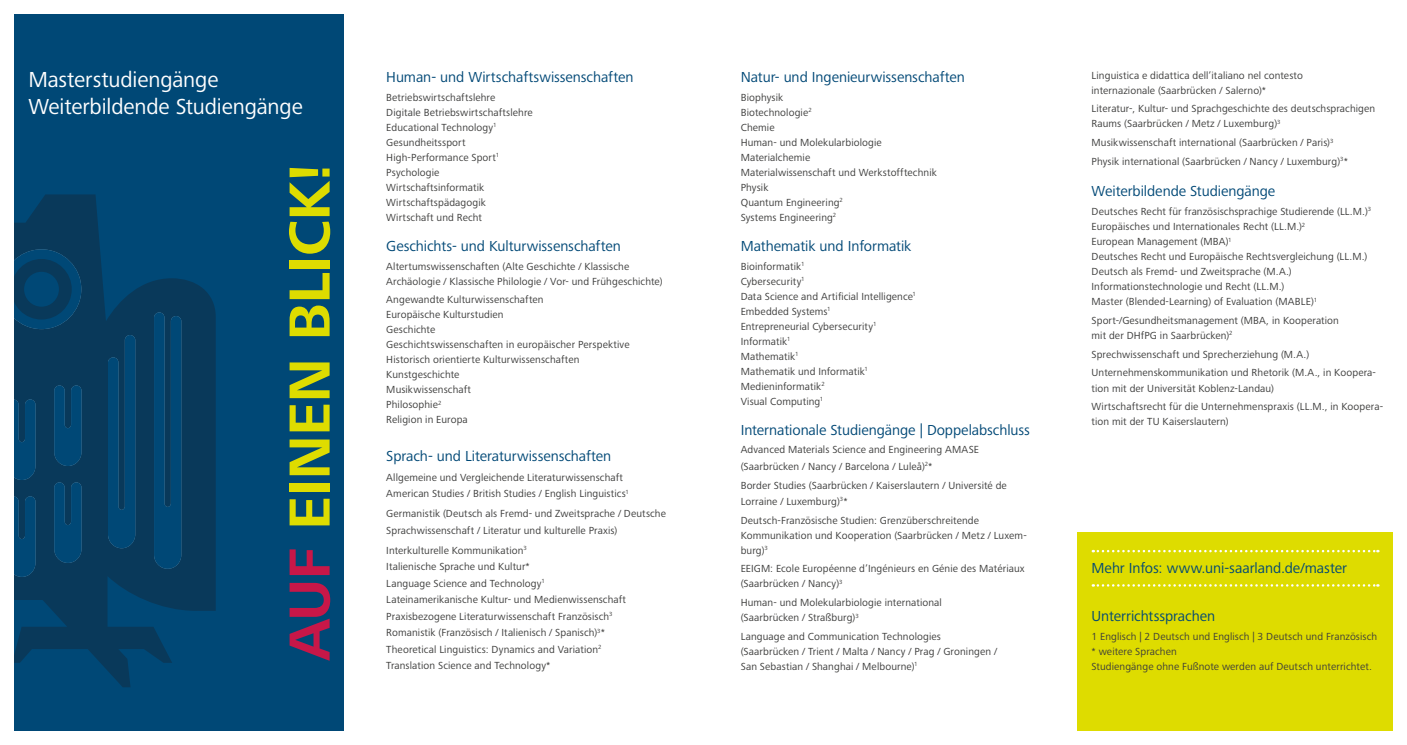
<style>
.page{position:relative;width:1407px;height:745px;background:#fff}
.page>*{position:absolute;margin:0;border:0;box-sizing:border-box;transform-origin:0 0}
.t1{font:700 60px "Frutiger Next Pro";letter-spacing:-.01em;color:#dedc00}
.t2{font:22.5px/27px "Frutiger Next Pro";letter-spacing:-.005em;color:#fff}
.t3{font:15px "Frutiger Next Pro";letter-spacing:-.005em;color:#004876}
.t4{font:10.62px/15px "Frutiger Next Pro";letter-spacing:.01em;color:#3c3c3b}
.s1{color:#c71748}
</style>
<div class="page">
<div style="left:14px;top:14px;width:330px;height:716px;background:#004876"></div>
<svg style="left:14px;top:194px;width:202px;height:492px;fill:#09395a"></svg>
<svg style="left:14px;top:249px;width:67px;height:80px"></svg>
<div style="left:24px;top:271px;width:35px;height:35px;background:#004876;border-radius:50%"></div>
<svg style="left:54px;top:482px;width:28px;height:80px"></svg>
<svg style="left:14px;top:496px;width:21px;height:80px"></svg>
<svg style="left:54px;top:385px;width:28px;height:80px"></svg>
<svg style="left:14px;top:399px;width:21px;height:80px"></svg>
<svg style="left:108px;top:335px;width:27px;height:213px"></svg>
<svg style="left:154px;top:312px;width:27px;height:256px"></svg>
<div style="left:1077px;top:531px;width:316px;height:199px;background:#dedc00"></div>
<svg style="left:1093px;top:549px;width:285px;height:3px"></svg>
<svg style="left:1093px;top:584px;width:285px;height:2px"></svg>
<h2 class="t2" style="left:28px;top:66px;width:276px">Masterstudiengänge<br>Weiterbildende Studiengänge</h2>
<h3 class="t3" style="left:386px;top:68px;width:249px">Human- und Wirtschaftswissenschaften</h3>
<p class="t4" style="left:386px;top:89px;width:148px">Betriebswirtschaftslehre<br>Digitale Betriebswirtschaftslehre<br>Educational Technology<sup>1<br></sup>Gesundheitssport<br>High-Performance Sport<sup>1<br></sup>Psychologie<br>Wirtschaftsinformatik<br>Wirtschaftspädagogik<br>Wirtschaft und Recht</p>
<h3 class="t3" style="left:386px;top:237px;width:236px">Geschichts- und Kulturwissenschaften</h3>
<p class="t4" style="left:386px;top:258px;width:278px">Altertumswissenschaften (Alte Geschichte / Klassische<br>Archäologie / Klassische Philologie / Vor- und Frühgeschichte)</p>
<p class="t4" style="left:386px;top:292px;width:245px">Angewandte Kulturwissenschaften<br>Europäische Kulturstudien<br>Geschichte<br>Geschichtswissenschaften in europäischer Perspektive<br>Historisch orientierte Kulturwissenschaften<br>Kunstgeschichte<br>Musikwissenschaft<br>Philosophie<sup>2<br></sup>Religion in Europa</p>
<h3 class="t3" style="left:386px;top:447px;width:226px">Sprach- und Literaturwissenschaften</h3>
<p class="t4" style="left:386px;top:469px;width:244px;line-height:16.2px">Allgemeine und Vergleichende Literaturwissenschaft<br>American Studies / British Studies / English Linguistics<sup>1</sup></p>
<p class="t4" style="left:386px;top:505px;width:281px;line-height:16.2px">Germanistik (Deutsch als Fremd- und Zweitsprache / Deutsche<br>Sprachwissenschaft / Literatur und kulturelle Praxis)</p>
<p class="t4" style="left:386px;top:541px;width:241px;line-height:16.5px">Interkulturelle Kommunikation<sup>3<br></sup>Italienische Sprache und Kultur*<br>Language Science and Technology<sup>1<br></sup>Lateinamerikanische Kultur- und Medienwissenschaft Praxisbezogene Literaturwissenschaft Französisch<sup>3<br></sup>Romanistik (Französisch / Italienisch / Spanisch)<sup>3</sup>* Theoretical Linguistics: Dynamics and Variation<sup>2<br></sup>Translation Science and Technology*</p>
<h1 class="t1" style="left:275px;top:660px;width:498px;rotate:-90deg"><span class="s1">AUF</span> EINEN BLICK!</h1>
<h3 class="t3" style="left:741px;top:68px;width:226px">Natur- und Ingenieurwissenschaften</h3>
<p class="t4" style="left:741px;top:89px;width:198px">Biophysik<br>Biotechnologie<sup>2<br></sup>Chemie<br>Human- und Molekularbiologie<br>Materialchemie<br>Materialwissenschaft und Werkstofftechnik<br>Physik<br>Quantum Engineering<sup>2<br></sup>Systems Engineering<sup>2</sup></p>
<h3 class="t3" style="left:741px;top:237px;width:172px">Mathematik und Informatik</h3>
<p class="t4" style="left:741px;top:258px;width:176px">Bioinformatik<sup>1<br></sup>Cybersecurity<sup>1<br></sup>Data Science and Artificial Intelligence<sup>1<br></sup>Embedded Systems<sup>1<br></sup>Entrepreneurial Cybersecurity<sup>1<br></sup>Informatik<sup>1<br></sup>Mathematik<sup>1<br></sup>Mathematik und Informatik<sup>1<br></sup>Medieninformatik<sup>2<br></sup>Visual Computing<sup>1</sup></p>
<h3 class="t3" style="left:741px;top:421px;width:291px">Internationale Studiengänge | Doppelabschluss</h3>
<p class="t4" style="left:741px;top:441px;width:240px;line-height:16.2px">Advanced Materials Science and Engineering AMASE (Saarbrücken / Nancy / Barcelona / Luleå)<sup>2</sup>*</p>
<p class="t4" style="left:741px;top:476px;width:268px;line-height:16.2px">Border Studies (Saarbrücken / Kaiserslautern / Université de<br>Lorraine / Luxemburg)<sup>3</sup>*</p>
<p class="t4" style="left:741px;top:512px;width:288px">Deutsch-Französische Studien: Grenzüberschreitende<br>Kommunikation und Kooperation (Saarbrücken / Metz / Luxem&shy;burg)<sup>3</sup></p>
<p class="t4" style="left:741px;top:561px;width:285px">EEIGM: Ecole Européenne d’Ingénieurs en Génie des Matériaux (Saarbrücken / Nancy)<sup>3</sup></p>
<p class="t4" style="left:741px;top:594px;width:203px">Human- und Molekularbiologie international (Saarbrücken / Straßburg)<sup>3</sup></p>
<p class="t4" style="left:741px;top:628px;width:258px">Language and Communication Technologies (Saarbrücken / Trient / Malta / Nancy / Prag / Groningen /<br>San Sebastian / Shanghai / Melbourne)<sup>1</sup></p>
<p class="t4" style="left:1091px;top:67px;width:213px">Linguistica e didattica dell’italiano nel contesto internazionale (Saarbrücken / Salerno)*</p>
<p class="t4" style="left:1091px;top:101px;width:285px">Literatur-, Kultur- und Sprachgeschichte des deutschsprachigen<br>Raums (Saarbrücken / Metz / Luxemburg)<sup>3</sup></p>
<p class="t4" style="left:1091px;top:133px;width:258px;line-height:18.8px">Musikwissenschaft international (Saarbrücken / Paris)<sup>3<br></sup>Physik international (Saarbrücken / Nancy / Luxemburg)<sup>3</sup>*</p>
<h3 class="t3" style="left:1091px;top:182px;width:185px">Weiterbildende Studiengänge</h3>
<p class="t4" style="left:1091px;top:204px;width:281px">Deutsches Recht für französischsprachige Studierende (LL.M.)<sup>3<br></sup>Europäisches und Internationales Recht (LL.M.)<sup>2<br></sup>European Management (MBA)<sup>1<br></sup>Deutsches Recht und Europäische Rechtsvergleichung (LL.M.)<br>Deutsch als Fremd- und Zweitsprache (M.A.)<br>Informationstechnologie und Recht (LL.M.)<br>Master (Blended-Learning) of Evaluation (MABLE)<sup>1</sup></p>
<p class="t4" style="left:1091px;top:312px;width:249px">Sport-/Gesundheitsmanagement (MBA, in Kooperation mit der DHfPG in Saarbrücken)<sup>2</sup></p>
<p class="t4" style="left:1091px;top:344px;width:286px;line-height:18.8px">Sprechwissenschaft und Sprecherziehung (M.A.)<br>Unternehmenskommunikation und Rhetorik (M.A., in Koopera-</p>
<p class="t4" style="left:1091px;top:378px;width:293px;line-height:18.8px">tion mit der Universität Koblenz-Landau)<br>Wirtschaftsrecht für die Unternehmenspraxis (LL.M., in Koopera-</p>
<p class="t4" style="left:1091px;top:414px;width:139px">tion mit der TU Kaiserslautern)</p>
<h3 class="t3" style="left:1091px;top:559px;width:257px">Mehr Infos: www.uni-saarland.de/master</h3>
<h3 class="t3" style="left:1091px;top:606px;width:125px">Unterrichtssprachen</h3>
<p class="t4" style="left:1091px;top:628px;width:287px">1 Englisch | 2 Deutsch und Englisch | 3 Deutsch und Französisch * weitere Sprachen<br>Studiengänge ohne Fußnote werden auf Deutsch unterrichtet.</p>
</div>
